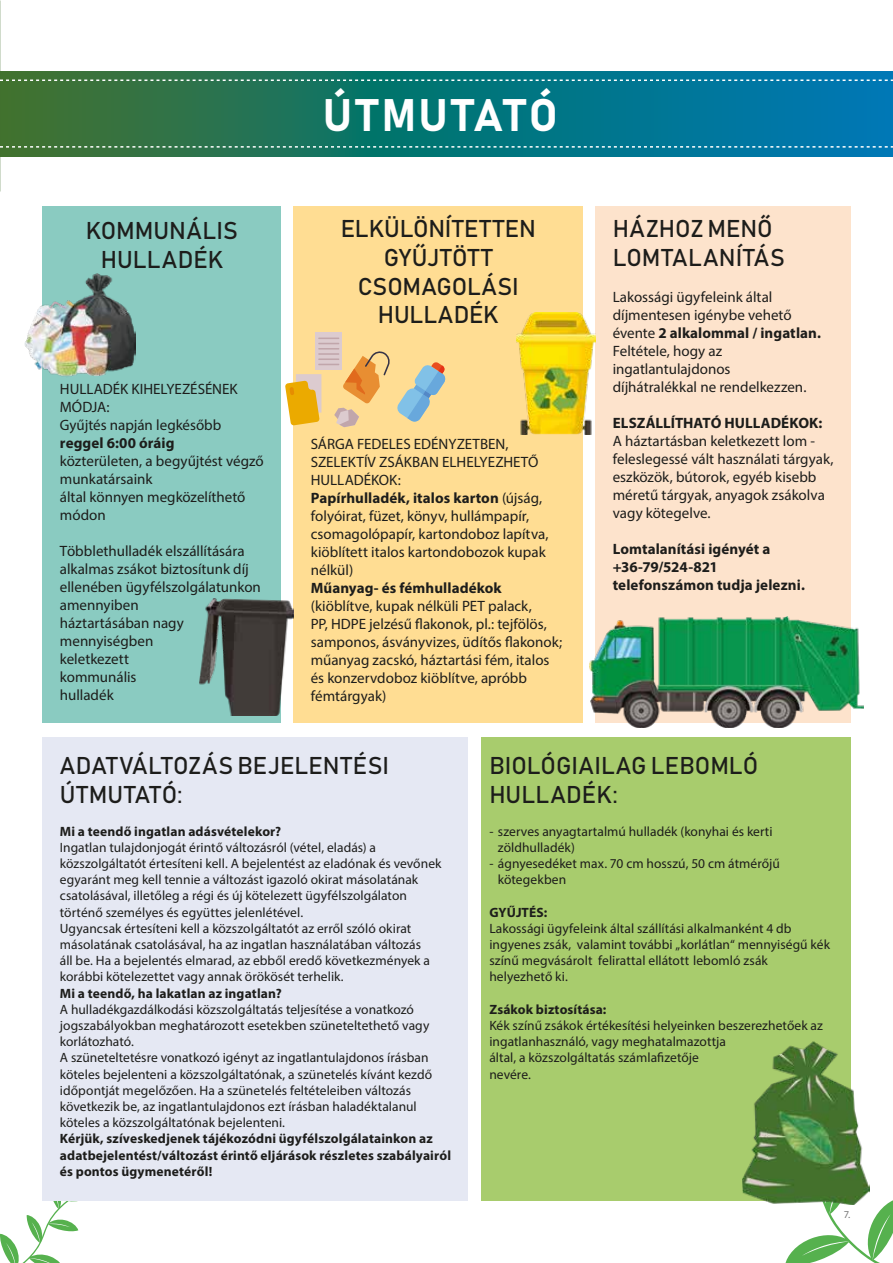
<style>
.page{position:relative;width:893px;height:1263px;background:#fff}
.page>*{position:absolute;margin:0;border:0;box-sizing:border-box;transform-origin:0 0}
.t1{font:45px "Bahnschrift";letter-spacing:.075em;color:#fff}
.t2{font:24px/28.8px "Bahnschrift";color:#1d1d1b}
.t3{font:15px/18px "Myriad Pro";color:#1d1d1b}
.t4{font:700 15px/18px "Myriad Pro";letter-spacing:.005em;color:#1d1d1b}
.t5{font:13.5px/16.2px "Myriad Pro";letter-spacing:.005em;color:#1d1d1b}
.t6{font:700 13.5px/16.2px "Myriad Pro";letter-spacing:.01em;color:#1d1d1b}
.t7{font:10.5px "Myriad Pro";color:#797979}
.s1{font-weight:700}
</style>
<div class="page">
<svg style="left:738px;top:1184px;width:155px;height:79px"></svg>
<svg style="left:0;top:71px;width:893px;height:85px;background:#137574"></svg>
<svg style="left:0;top:1186px;width:91px;height:77px"></svg>
<svg style="left:0;top:146px;width:893px;height:2px;background:#6ba8a7"></svg>
<svg style="left:0;top:80px;width:893px;height:1px"></svg>
<div style="left:43px;top:206px;width:238px;height:517px;background:#8acbc1"></div>
<div style="left:43px;top:737px;width:425px;height:463px;background:#e5e8f3"></div>
<div style="left:596px;top:206px;width:255px;height:517px;background:#fde3cc"></div>
<div style="left:294px;top:206px;width:289px;height:517px;background:#ffdd93"></div>
<img style="left:200px;top:598px;width:94px;height:117px">
<img style="left:24px;top:273px;width:111px;height:105px">
<img style="left:516px;top:313px;width:80px;height:121px">
<div style="left:316px;top:333px;width:26px;height:37px;background:#dccbcf"></div>
<hr style="left:318px;top:348px;width:21px;height:2px;background:#c1a6ab">
<svg style="left:318px;top:343px;width:21px;height:1px"></svg>
<hr style="left:318px;top:337px;width:21px;height:2px;background:#c1a6ab">
<svg style="left:285px;top:350px;width:160px;height:77px"></svg>
<img style="left:589px;top:616px;width:275px;height:111px">
<div style="left:481px;top:737px;width:370px;height:463px;background:#a8cc6d"></div>
<img style="left:743px;top:1041px;width:126px;height:163px">
<h1 class="t1" style="left:323px;top:87px;width:236px">ÚTMUTATÓ</h1>
<h2 class="t2" style="left:86px;top:216px;width:154px;text-align:center">KOMMUNÁLIS<br>HULLADÉK</h2>
<p class="t3" style="left:60px;top:379px;width:179px">HULLADÉK KIHELYEZÉSÉNEK<br>MÓDJA:<br>Gyűjtés napján legkésőbb</p>
<p class="t4" style="left:60px;top:433px;width:116px">reggel 6:00 óráig</p>
<p class="t3" style="left:60px;top:451px;width:205px">közterületen, a begyűjtést végző munkatársaink<br>által könnyen megközelíthető módon</p>
<p class="t3" style="left:60px;top:541px;width:203px">Többlethulladék elszállítására alkalmas zsákot biztosítunk díj ellenében ügyfélszolgálatunkon amennyiben<br>háztartásában nagy mennyiségben<br>keletkezett<br>kommunális<br>hulladék</p>
<h2 class="t2" style="left:341px;top:214px;width:196px;text-align:center">ELKÜLÖNÍTETTEN<br>GYŰJTÖTT<br>CSOMAGOLÁSI<br>HULLADÉK</h2>
<p class="t3" style="left:311px;top:435px;width:239px">SÁRGA FEDELES EDÉNYZETBEN,<br>SZELEKTÍV ZSÁKBAN ELHELYEZHETŐ<br>HULLADÉKOK:<br><span class="s1">Papírhulladék, italos karton</span> (újság, folyóirat, füzet, könyv, hullámpapír, csomagolópapír, kartondoboz lapítva, kiöblített italos kartondobozok kupak nélkül)</p>
<p class="t4" style="left:311px;top:579px;width:192px">Műanyag- és fémhulladékok</p>
<p class="t3" style="left:311px;top:597px;width:253px">(kiöblítve, kupak nélküli PET palack,<br>PP, HDPE jelzésű flakonok, pl.: tejfölös, samponos, ásványvizes, üdítős flakonok; műanyag zacskó, háztartási fém, italos és konzervdoboz kiöblítve, apróbb fémtárgyak)</p>
<h2 class="t2" style="left:613px;top:214px;width:174px">HÁZHOZ MENŐ<br>LOMTALANÍTÁS</h2>
<p class="t3" style="left:613px;top:288px;width:210px">Lakossági ügyfeleink által díjmentesen igénybe vehető évente <span class="s1">2 alkalommal / ingatlan.<br></span>Feltétele, hogy az ingatlantulajdonos<br>díjhátralékkal ne rendelkezzen.</p>
<p class="t4" style="left:613px;top:413px;width:211px">ELSZÁLLÍTHATÓ HULLADÉKOK:</p>
<p class="t3" style="left:613px;top:432px;width:222px">A háztartásban keletkezett lom - feleslegessé vált használati tárgyak, eszközök, bútorok, egyéb kisebb méretű tárgyak, anyagok zsákolva vagy kötegelve.</p>
<p class="t4" style="left:613px;top:539px;width:194px">Lomtalanítási igényét a +36-79/524-821 telefonszámon tudja jelezni.</p>
<h2 class="t2" style="left:60px;top:751px;width:331px">ADATVÁLTOZÁS BEJELENTÉSI<br>ÚTMUTATÓ:</h2>
<p class="t6" style="left:60px;top:822px;width:223px">Mi a teendő ingatlan adásvételekor?</p>
<p class="t5" style="left:60px;top:839px;width:383px">Ingatlan tulajdonjogát érintő változásról (vétel, eladás) a közszolgáltatót értesíteni kell. A bejelentést az eladónak és vevőnek egyaránt meg kell tennie a változást igazoló okirat másolatának csatolásával, illetőleg a régi és új kötelezett ügyfélszolgálaton történő személyes és együttes jelenlétével.<br>Ugyancsak értesíteni kell a közszolgáltatót az erről szóló okirat másolatának csatolásával, ha az ingatlan használatában változás<br>áll be. Ha a bejelentés elmarad, az ebből eredő következmények a korábbi kötelezettet vagy annak örökösét terhelik.</p>
<p class="t6" style="left:60px;top:984px;width:223px">Mi a teendő, ha lakatlan az ingatlan?</p>
<p class="t5" style="left:60px;top:1001px;width:374px">A hulladékgazdálkodási közszolgáltatás teljesítése a vonatkozó jogszabályokban meghatározott esetekben szüneteltethető vagy korlátozható.<br>A szüneteltetésre vonatkozó igényt az ingatlantulajdonos írásban köteles bejelenteni a közszolgáltatónak, a szünetelés kívánt kezdő időpontját megelőzően. Ha a szünetelés feltételeiben változás következik be, az ingatlantulajdonos ezt írásban haladéktalanul köteles a közszolgáltatónak bejelenteni.</p>
<p class="t6" style="left:60px;top:1130px;width:393px">Kérjük, szíveskedjenek tájékozódni ügyfélszolgálatainkon az adatbejelentést/változást érintő eljárások részletes szabályairól és pontos ügymenetéről!</p>
<h2 class="t2" style="left:489px;top:751px;width:270px">BIOLÓGIAILAG LEBOMLÓ<br>HULLADÉK:</h2>
<p class="t5" style="left:498px;top:823px;width:276px;text-indent:-9px">- szerves anyagtartalmú hulladék (konyhai és kerti zöldhulladék)</p>
<p class="t5" style="left:498px;top:855px;width:284px;text-indent:-9px">- ágnyesedéket max. 70 cm hosszú, 50 cm átmérőjű kötegekben</p>
<p class="t6" style="left:489px;top:903px;width:59px">GYŰJTÉS:</p>
<p class="t5" style="left:489px;top:920px;width:342px">Lakossági ügyfeleink által szállítási alkalmanként 4 db ingyenes zsák, valamint további „korlátlan“ mennyiségű kék színű megvásárolt felirattal ellátott lebomló zsák helyezhető ki.</p>
<p class="t6" style="left:489px;top:1001px;width:119px">Zsákok biztosítása:</p>
<p class="t5" style="left:489px;top:1017px;width:335px">Kék színű zsákok értékesítési helyeinken beszerezhetőek az ingatlanhasználó, vagy meghatalmazottja<br>által, a közszolgáltatás számlafizetője<br>nevére.</p>
<p class="t7" style="left:844px;top:1208px;width:8px">7.</p>
</div>
